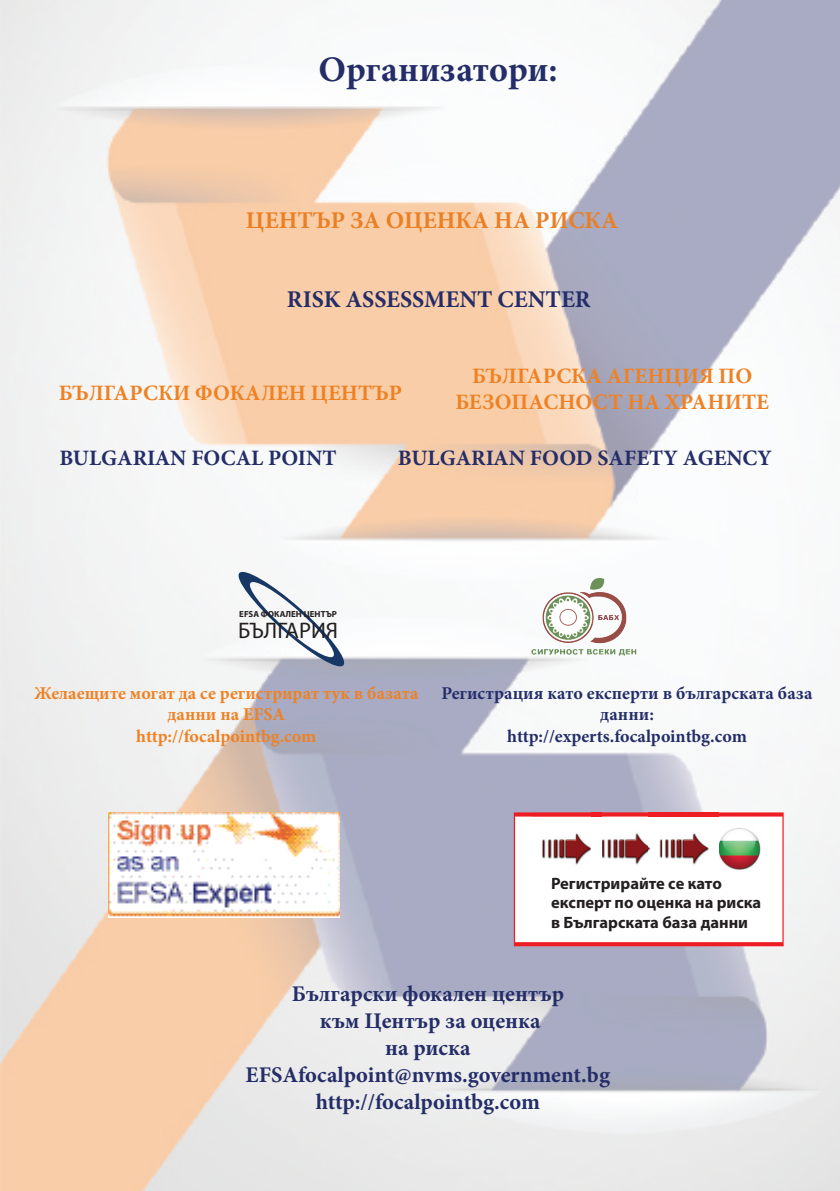
<style>
.page{position:relative;width:840px;height:1191px;background:#fff}
.page>*{position:absolute;margin:0;border:0;box-sizing:border-box;transform-origin:0 0}
.t1{font:700 36px "Minion Pro";color:#242d68}
.t2{font:700 24px "Minion Pro";color:#ea7f23}
.t3{font:700 24px "Minion Pro";color:#242d68}
.t4{font:22.6px "Myriad Pro";color:#231f20}
.t5{font:700 22.4px "Minion Pro";color:#242d68}
.t6{font:700 22px "Minion Pro";color:#ef8122}
.t7{font:700 22px "Minion Pro";color:#242d68}
.t8{font:700 18px/21.6px "Minion Pro";color:#242d68;text-align:center}
.t9{font:700 18px/21.6px "Minion Pro";color:#ef8122;text-align:center}
.t10{font:700 16.4px/19.8px "Myriad Pro";color:#231f20}
.t11{font:700 8.8px "Myriad Pro";color:#231f20}
</style>
<div class="page">
<img style="left:0;top:0;width:839px;height:1191px">
<img style="left:108px;top:812px;width:231px;height:105px">
<svg style="left:513px;top:812px;width:270px;height:134px"></svg>
<svg style="left:238px;top:572px;width:106px;height:94px"></svg>
<img style="left:530px;top:578px;width:109px;height:81px">
<p class="t1" style="left:318px;top:45px;width:240px">Организатори:</p>
<p class="t2" style="left:246px;top:204px;width:373px">ЦЕНТЪР ЗА ОЦЕНКА НА РИСКА</p>
<p class="t3" style="left:287px;top:282px;width:305px">RISK ASSESSMENT CENTER</p>
<p class="t6" style="left:59px;top:377px;width:344px">БЪЛГАРСКИ ФОКАЛЕН ЦЕНТЪР</p>
<p class="t6" style="left:472px;top:360px;width:281px">БЪЛГАРСКА АГЕНЦИЯ ПО</p>
<p class="t6" style="left:455px;top:387px;width:315px">БЕЗОПАСНОСТ НА ХРАНИТЕ</p>
<p class="t7" style="left:59px;top:443px;width:279px">BULGARIAN FOCAL POINT</p>
<p class="t7" style="left:397px;top:443px;width:375px">BULGARIAN FOOD SAFETY AGENCY</p>
<p class="t11" style="left:239px;top:608px;width:99px">EFSA ФОКАЛЕН ЦЕНТЪР</p>
<p class="t4" style="left:238px;top:616px;width:101px">БЪЛГАРИЯ</p>
<p class="t9" style="left:34px;top:682px;width:386px">Желаещите могат да се регистрират тук в базата данни на EFSA</p>
<p class="t9" style="left:136px;top:725px;width:181px">http://focalpointbg.com</p>
<p class="t8" style="left:441px;top:682px;width:372px">Регистрация като експерти в българската база данни:</p>
<p class="t8" style="left:507px;top:725px;width:241px">http://experts.focalpointbg.com</p>
<p class="t10" style="left:551px;top:872px;width:172px">Регистрирайте се като</p>
<p class="t10" style="left:551px;top:892px;width:211px">експерт по оценка на риска в Българската база данни</p>
<p class="t5" style="left:291px;top:978px;width:274px">Български фокален център</p>
<p class="t5" style="left:320px;top:1005px;width:222px">към Център за оценка</p>
<p class="t5" style="left:385px;top:1032px;width:87px">на риска</p>
<p class="t5" style="left:245px;top:1059px;width:365px">EFSAfocalpoint@nvms.government.bg</p>
<p class="t5" style="left:315px;top:1086px;width:225px">http://focalpointbg.com</p>
</div>
